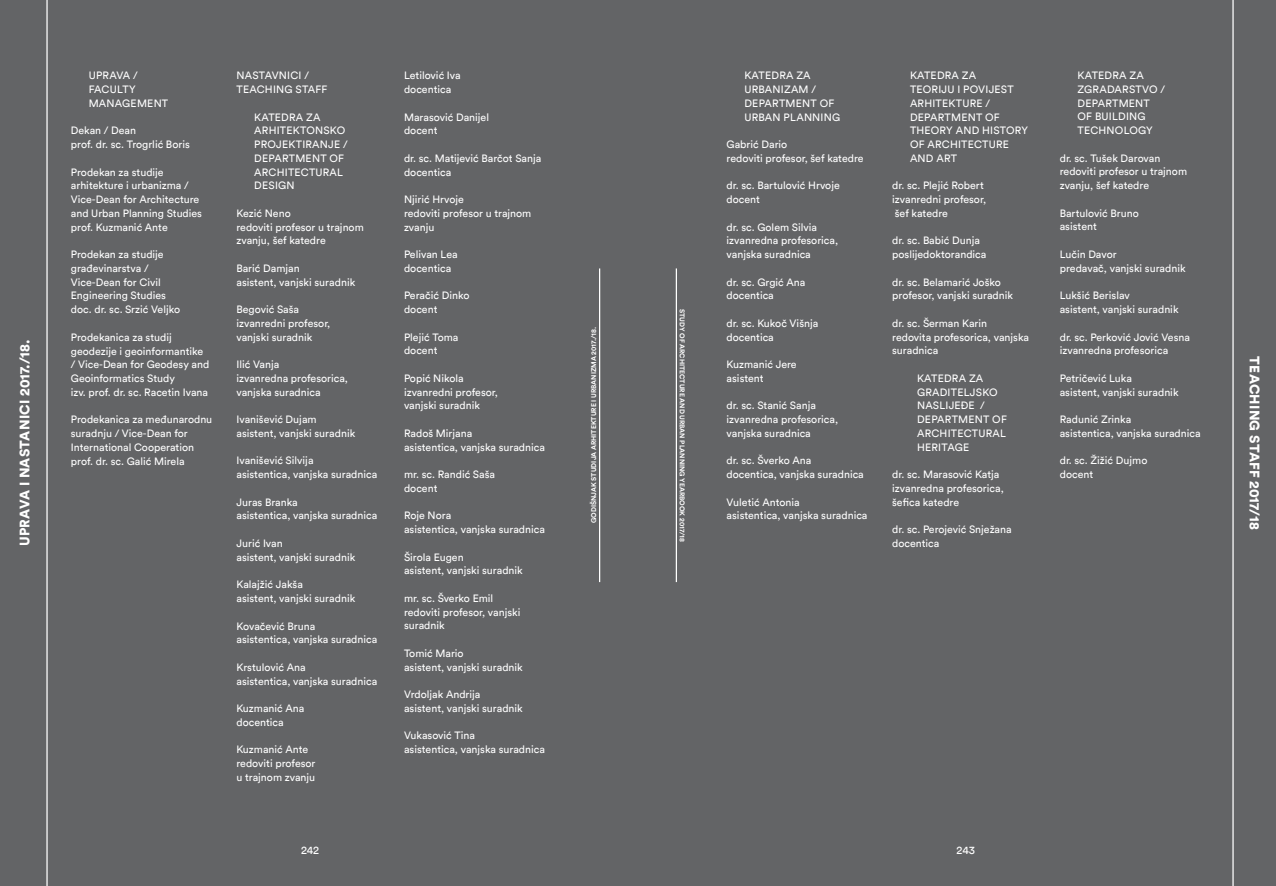
<style>
.page{position:relative;width:1276px;height:886px;background:#636466}
.page>*{position:absolute;margin:0;border:0;box-sizing:border-box;transform-origin:0 0}
.t1{font:900 13.75px "Circular Std";letter-spacing:.02em;color:#fff}
.t2{font:11.25px "Circular Std";letter-spacing:-.005em;color:#fff}
.t3{font:10.62px/13.8px "Circular Std";color:#fff}
.t4{font:10.62px/13.8px "Circular Std";letter-spacing:.02em;color:#fff}
.t5{font:700 6.88px "Circular Std";color:#fff}
</style>
<div class="page">
<hr style="left:599px;top:268px;width:1px;height:314px;background:#fff">
<hr style="left:676px;top:268px;width:1px;height:314px;background:#fff">
<hr style="left:46px;top:0;width:2px;height:886px;background:#fff">
<hr style="left:1232px;top:0;width:1px;height:886px;background:#fff">
<p class="t1" style="left:15px;top:546px;width:208px;rotate:-90deg">UPRAVA I NASTANICI 2017./18.</p>
<p class="t4" style="left:89px;top:69px;width:81px">UPRAVA /<br>FACULTY<br>MANAGEMENT</p>
<p class="t3" style="left:71px;top:124px;width:120px">Dekan / Dean<br>prof. dr. sc. Trogrlić Boris</p>
<p class="t3" style="left:71px;top:165px;width:133px">Prodekan za studije arhitekture i urbanizma /<br>Vice-Dean for Architecture and Urban Planning Studies prof. Kuzmanić Ante</p>
<p class="t3" style="left:71px;top:247px;width:111px">Prodekan za studije građevinarstva /<br>Vice-Dean for Civil<br>Engineering Studies doc. dr. sc. Srzić Veljko</p>
<p class="t3" style="left:71px;top:330px;width:140px">Prodekanica za studij geodezije i geoinformantike / Vice-Dean for Geodesy and<br>Geoinformatics Study<br>izv. prof. dr. sc. Racetin Ivana</p>
<p class="t3" style="left:71px;top:412px;width:143px">Prodekanica za međunarodnu suradnju / Vice-Dean for<br>International Cooperation prof. dr. sc. Galić Mirela</p>
<p class="t4" style="left:236px;top:69px;width:92px">NASTAVNICI /<br>TEACHING STAFF</p>
<p class="t4" style="left:254px;top:110px;width:95px">KATEDRA ZA<br>ARHITEKTONSKO<br>PROJEKTIRANJE /<br>DEPARTMENT OF<br>ARCHITECTURAL<br>DESIGN</p>
<p class="t3" style="left:236px;top:206px;width:129px">Kezić Neno<br>redoviti profesor u trajnom zvanju, šef katedre</p>
<p class="t3" style="left:236px;top:261px;width:120px">Barić Damjan<br>asistent, vanjski suradnik</p>
<p class="t3" style="left:236px;top:302px;width:95px">Begović Saša izvanredni profesor, vanjski suradnik</p>
<p class="t3" style="left:236px;top:357px;width:113px">Ilić Vanja<br>izvanredna profesorica, vanjska suradnica</p>
<p class="t3" style="left:236px;top:412px;width:120px">Ivanišević Dujam asistent, vanjski suradnik</p>
<p class="t3" style="left:236px;top:454px;width:142px">Ivanišević Silvija<br>asistentica, vanjska suradnica</p>
<p class="t3" style="left:236px;top:495px;width:142px">Juras Branka<br>asistentica, vanjska suradnica</p>
<p class="t3" style="left:236px;top:536px;width:120px">Jurić Ivan<br>asistent, vanjski suradnik</p>
<p class="t3" style="left:236px;top:577px;width:120px">Kalajžić Jakša<br>asistent, vanjski suradnik</p>
<p class="t3" style="left:236px;top:619px;width:142px">Kovačević Bruna<br>asistentica, vanjska suradnica</p>
<p class="t3" style="left:236px;top:660px;width:142px">Krstulović Ana<br>asistentica, vanjska suradnica</p>
<p class="t3" style="left:236px;top:701px;width:69px">Kuzmanić Ana docentica</p>
<p class="t3" style="left:236px;top:742px;width:81px">Kuzmanić Ante redoviti profesor u trajnom zvanju</p>
<p class="t3" style="left:404px;top:69px;width:58px">Letilović Iva docentica</p>
<p class="t3" style="left:404px;top:110px;width:87px">Marasović Danijel docent</p>
<p class="t3" style="left:404px;top:151px;width:139px">dr. sc. Matijević Barčot Sanja docentica</p>
<p class="t3" style="left:404px;top:192px;width:129px">Njirić Hrvoje<br>redoviti profesor u trajnom zvanju</p>
<p class="t3" style="left:404px;top:247px;width:55px">Pelivan Lea docentica</p>
<p class="t3" style="left:404px;top:289px;width:67px">Peračić Dinko docent</p>
<p class="t3" style="left:404px;top:330px;width:56px">Plejić Toma docent</p>
<p class="t3" style="left:404px;top:371px;width:95px">Popić Nikola izvanredni profesor, vanjski suradnik</p>
<p class="t3" style="left:404px;top:426px;width:142px">Radoš Mirjana<br>asistentica, vanjska suradnica</p>
<p class="t3" style="left:404px;top:467px;width:93px">mr. sc. Randić Saša docent</p>
<p class="t3" style="left:404px;top:509px;width:142px">Roje Nora<br>asistentica, vanjska suradnica</p>
<p class="t3" style="left:404px;top:550px;width:120px">Širola Eugen<br>asistent, vanjski suradnik</p>
<p class="t3" style="left:404px;top:591px;width:118px">mr. sc. Šverko Emil redoviti profesor, vanjski suradnik</p>
<p class="t3" style="left:404px;top:646px;width:120px">Tomić Mario<br>asistent, vanjski suradnik</p>
<p class="t3" style="left:404px;top:687px;width:120px">Vrdoljak Andrija asistent, vanjski suradnik</p>
<p class="t3" style="left:404px;top:729px;width:142px">Vukasović Tina<br>asistentica, vanjska suradnica</p>
<p class="t5" style="left:589px;top:523px;width:197px;rotate:-90deg">GODIŠNJAK STUDIJA ARHITEKTURE I URBANIZMA 2017./18.</p>
<p class="t5" style="left:686px;top:309px;width:234px;rotate:90deg">STUDY OF ARCHITECTURE AND URBAN PLANNING YEARBOOK 2017/18</p>
<p class="t4" style="left:744px;top:69px;width:97px">KATEDRA ZA<br>URBANIZAM /<br>DEPARTMENT OF<br>URBAN PLANNING</p>
<p class="t3" style="left:726px;top:137px;width:138px">Gabrić Dario<br>redoviti profesor, šef katedre</p>
<p class="t3" style="left:726px;top:179px;width:115px">dr. sc. Bartulović Hrvoje docent</p>
<p class="t3" style="left:726px;top:220px;width:113px">dr. sc. Golem Silvia izvanredna profesorica, vanjska suradnica</p>
<p class="t3" style="left:726px;top:275px;width:80px">dr. sc. Grgić Ana docentica</p>
<p class="t3" style="left:726px;top:316px;width:93px">dr. sc. Kukoč Višnja docentica</p>
<p class="t3" style="left:726px;top:357px;width:72px">Kuzmanić Jere asistent</p>
<p class="t3" style="left:726px;top:399px;width:113px">dr. sc. Stanić Sanja izvanredna profesorica, vanjska suradnica</p>
<p class="t3" style="left:726px;top:454px;width:139px">dr. sc. Šverko Ana docentica, vanjska suradnica</p>
<p class="t3" style="left:726px;top:495px;width:142px">Vuletić Antonia<br>asistentica, vanjska suradnica</p>
<p class="t4" style="left:910px;top:69px;width:120px">KATEDRA ZA<br>TEORIJU I POVIJEST<br>ARHITEKTURE /<br>DEPARTMENT OF<br>THEORY AND HISTORY<br>OF ARCHITECTURE<br>AND ART</p>
<p class="t3" style="left:892px;top:179px;width:95px">dr. sc. Plejić Robert izvanredni profesor, šef katedre</p>
<p class="t3" style="left:892px;top:234px;width:96px">dr. sc. Babić Dunja poslijedoktorandica</p>
<p class="t3" style="left:892px;top:275px;width:122px">dr. sc. Belamarić Joško profesor, vanjski suradnik</p>
<p class="t3" style="left:892px;top:316px;width:138px">dr. sc. Šerman Karin<br>redovita profesorica, vanjska suradnica</p>
<p class="t4" style="left:917px;top:371px;width:91px">KATEDRA ZA<br>GRADITELJSKO<br>NASLIJEĐE /<br>DEPARTMENT OF<br>ARCHITECTURAL<br>HERITAGE</p>
<p class="t3" style="left:892px;top:467px;width:113px">dr. sc. Marasović Katja izvanredna profesorica, šefica katedre</p>
<p class="t3" style="left:892px;top:522px;width:121px">dr. sc. Perojević Snježana docentica</p>
<p class="t2" style="left:301px;top:844px;width:20px">242</p>
<p class="t2" style="left:956px;top:844px;width:20px">243</p>
<p class="t4" style="left:1077px;top:68px;width:89px">KATEDRA ZA<br>ZGRADARSTVO /<br>DEPARTMENT<br>OF BUILDING<br>TECHNOLOGY</p>
<p class="t3" style="left:1059px;top:151px;width:129px">dr. sc. Tušek Darovan redoviti profesor u trajnom zvanju, šef katedre</p>
<p class="t3" style="left:1059px;top:206px;width:81px">Bartulović Bruno asistent</p>
<p class="t3" style="left:1059px;top:247px;width:127px">Lučin Davor<br>predavač, vanjski suradnik</p>
<p class="t3" style="left:1059px;top:288px;width:120px">Lukšić Berislav<br>asistent, vanjski suradnik</p>
<p class="t3" style="left:1059px;top:330px;width:132px">dr. sc. Perković Jović Vesna izvanredna profesorica</p>
<p class="t3" style="left:1059px;top:371px;width:120px">Petričević Luka<br>asistent, vanjski suradnik</p>
<p class="t3" style="left:1059px;top:412px;width:142px">Radunić Zrinka<br>asistentica, vanjska suradnica</p>
<p class="t3" style="left:1059px;top:453px;width:89px">dr. sc. Žižić Dujmo docent</p>
<p class="t1" style="left:1264px;top:356px;width:175px;rotate:90deg">TEACHING STAFF 2017/18</p>
</div>
